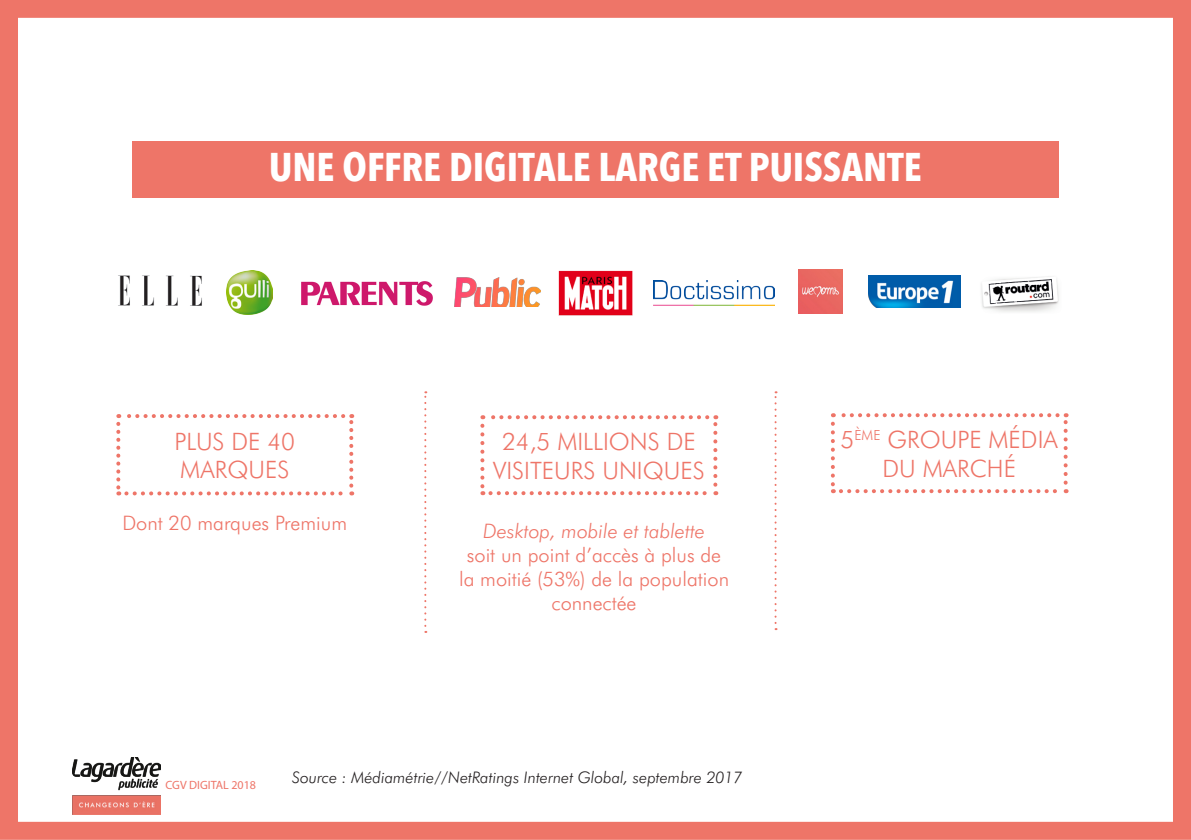
<style>
.page{position:relative;width:1191px;height:840px;background:#fff}
.page>*{position:absolute;margin:0;border:0;box-sizing:border-box;transform-origin:0 0}
.t1{font:700 40px "Avenir Next Condensed";color:#fff}
.t2{font:300 24px/28.8px "Futura BT";color:#ee7568;text-align:center}
.t3{font:300 20px/24px "Futura BT";color:#ee7568;text-align:center}
.t4{font:italic 300 20px "Futura BT";color:#ee7568}
.t5{font:italic 300 16px "Futura BT";color:#231f20}
.t6{font:12px "Myriad Pro";color:#ee7568}
</style>
<div class="page">
<img style="left:72px;top:757px;width:89px;height:57px">
<img style="left:119px;top:276px;width:83px;height:29px">
<img style="left:868px;top:276px;width:92px;height:31px">
<img style="left:454px;top:277px;width:87px;height:30px">
<img style="left:302px;top:281px;width:131px;height:25px">
<img style="left:981px;top:276px;width:78px;height:36px">
<img style="left:653px;top:281px;width:121px;height:24px">
<img style="left:558px;top:270px;width:75px;height:45px">
<img style="left:798px;top:269px;width:44px;height:44px">
<img style="left:226px;top:270px;width:46px;height:45px">
<svg style="left:424px;top:391px;width:2px;height:242px"></svg>
<svg style="left:774px;top:391px;width:2px;height:239px"></svg>
<div style="left:0;top:0;width:1191px;height:840px;border:18px solid #ee7568"></div>
<div style="left:132px;top:141px;width:926px;height:57px;background:#ee7568"></div>
<svg style="left:116px;top:414px;width:237px;height:81px"></svg>
<svg style="left:831px;top:424px;width:4px;height:69px"></svg>
<svg style="left:841px;top:489px;width:225px;height:4px"></svg>
<svg style="left:1063px;top:413px;width:4px;height:70px"></svg>
<svg style="left:833px;top:413px;width:224px;height:4px"></svg>
<svg style="left:480px;top:426px;width:4px;height:69px"></svg>
<svg style="left:490px;top:491px;width:226px;height:4px"></svg>
<svg style="left:713px;top:415px;width:4px;height:70px"></svg>
<svg style="left:482px;top:415px;width:225px;height:4px"></svg>
<p class="t1" style="left:269px;top:143px;width:654px">UNE OFFRE DIGITALE LARGE ET PUISSANTE</p>
<p class="t2" style="left:174px;top:426px;width:122px;text-align:left">PLUS DE 40<br>MARQUES</p>
<p class="t2" style="left:840px;top:425px;width:219px">5<sup>ÈME</sup> GROUPE MÉDIA<br>DU MARCHÉ</p>
<p class="t2" style="left:493px;top:427px;width:213px">24,5 MILLIONS DE<br>VISITEURS UNIQUES</p>
<p class="t3" style="left:122px;top:511px;width:226px">Dont 20 marques Premium</p>
<p class="t4" style="left:483px;top:519px;width:223px">Desktop, mobile et tablette</p>
<p class="t3" style="left:459px;top:543px;width:271px">soit un point d’accès à plus de la moitié (53%) de la population connectée</p>
<p class="t6" style="left:166px;top:777px;width:92px">CGV DIGITAL 2018</p>
<p class="t5" style="left:292px;top:768px;width:452px">Source : Médiamétrie//NetRatings Internet Global, septembre 2017</p>
</div>
